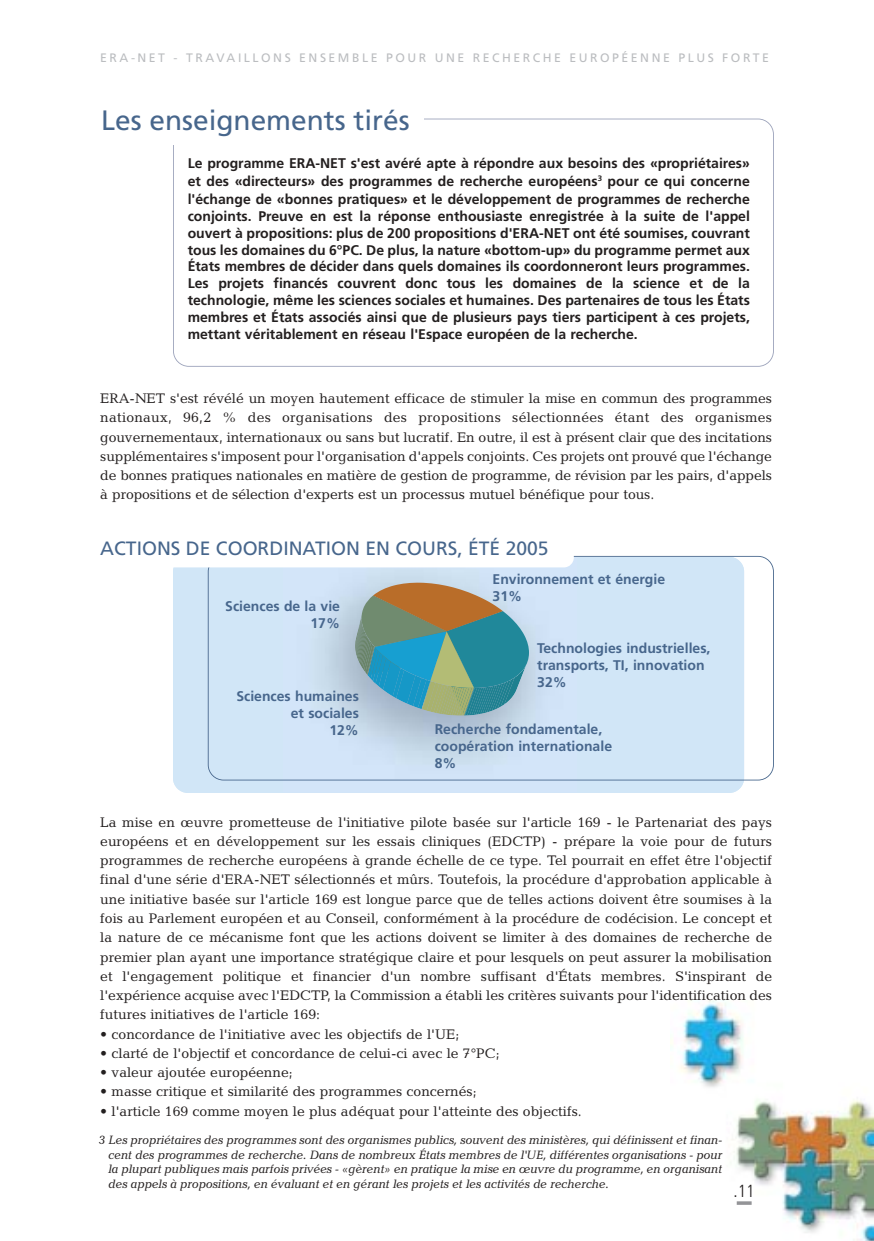
<style>
.page{position:relative;width:874px;height:1241px;background:#fff}
.page>*{position:absolute;margin:0;border:0;box-sizing:border-box;transform-origin:0 0}
.t1{font:28px "Frutiger";color:#47668c}
.t2{font:19.25px "Frutiger";color:#47668c}
.t3{font:300 condensed 17.5px "Frutiger";color:#231f1f}
.t4{font:14px/19.2px "Candida";color:#231f1f;text-align:justify}
.t5{font:700 14px/17px "Frutiger";color:#231f1f;text-align:justify}
.t6{font:700 14px/16.8px "Frutiger";color:#47668c}
.t7{font:italic 12.25px/14.7px "Candida";letter-spacing:-.015em;color:#231f1f;text-align:justify}
.t8{font:12.25px "Frutiger";letter-spacing:.205em;color:#bbbdc0}
</style>
<div class="page">
<img style="left:670px;top:1000px;width:202px;height:240px">
<hr style="left:736px;top:1201px;width:15px;height:3px;background:#939497">
<div style="left:173px;top:559px;width:570px;height:233px;background:#d1e6f7"></div>
<img style="left:284px;top:559px;width:292px;height:233px">
<svg style="left:355px;top:582px;width:173px;height:133px;background:#739c97"></svg>
<div style="left:208px;top:556px;width:565px;height:224px;border:2px solid #47668c;border-radius:16px"></div>
<div style="left:60px;top:521px;width:513px;height:46px;background:#fff;border-radius:10px"></div>
<div style="left:173px;top:118px;width:600px;height:249px;border:2px solid #9ba2ba;border-radius:16px"></div>
<div style="left:98px;top:106px;width:325px;height:39px;background:#fff"></div>
<p class="t8" style="left:100px;top:53px;width:669px">ERA-NET - TRAVAILLONS ENSEMBLE POUR UNE RECHERCHE EUROPÉENNE PLUS FORTE</p>
<h1 class="t1" style="left:101px;top:109px;width:310px">Les enseignements tirés</h1>
<p class="t5" style="left:188px;top:156px;width:563px">Le programme ERA-NET s'est avéré apte à répondre aux besoins des «propriétaires» et des «directeurs» des programmes de recherche européens<sup>3</sup> pour ce qui concerne l'échange de «bonnes pratiques» et le développement de programmes de recherche conjoints. Preuve en est la réponse enthousiaste enregistrée à la suite de l'appel ouvert à propositions: plus de 200 propositions d'ERA-NET ont été soumises, couvrant tous les domaines du 6°PC. De plus, la nature «bottom-up» du programme permet aux États membres de décider dans quels domaines ils coordonneront leurs programmes.<br>Les projets financés couvrent donc tous les domaines de la science et de la technologie, même les sciences sociales et humaines. Des partenaires de tous les États membres et États associés ainsi que de plusieurs pays tiers participent à ces projets, mettant véritablement en réseau l'Espace européen de la recherche.</p>
<p class="t4" style="left:100px;top:390px;width:673px">ERA-NET s'est révélé un moyen hautement efficace de stimuler la mise en commun des programmes nationaux, 96,2 % des organisations des propositions sélectionnées étant des organismes gouvernementaux, internationaux ou sans but lucratif. En outre, il est à présent clair que des incitations supplémentaires s'imposent pour l'organisation d'appels conjoints. Ces projets ont prouvé que l'échange de bonnes pratiques nationales en matière de gestion de programme, de révision par les pairs, d'appels à propositions et de sélection d'experts est un processus mutuel bénéfique pour tous.</p>
<h2 class="t2" style="left:100px;top:540px;width:449px">ACTIONS DE COORDINATION EN COURS, ÉTÉ 2005</h2>
<p class="t6" style="left:225px;top:599px;width:116px;text-align:right">Sciences de la vie<br>17%</p>
<p class="t6" style="left:236px;top:688px;width:124px;text-align:right">Sciences humaines et sociales<br>12%</p>
<p class="t6" style="left:492px;top:571px;width:174px">Environnement et énergie<br>31%</p>
<p class="t6" style="left:537px;top:641px;width:175px">Technologies industrielles, transports, TI, innovation<br>32%</p>
<p class="t6" style="left:434px;top:722px;width:179px">Recherche fondamentale, coopération internationale<br>8%</p>
<p class="t4" style="left:100px;top:813px;width:673px">La mise en œuvre prometteuse de l'initiative pilote basée sur l'article 169 - le Partenariat des pays européens et en développement sur les essais cliniques (EDCTP) - prépare la voie pour de futurs programmes de recherche européens à grande échelle de ce type. Tel pourrait en effet être l'objectif final d'une série d'ERA-NET sélectionnés et mûrs. Toutefois, la procédure d'approbation applicable à une initiative basée sur l'article 169 est longue parce que de telles actions doivent être soumises à la fois au Parlement européen et au Conseil, conformément à la procédure de codécision. Le concept et la nature de ce mécanisme font que les actions doivent se limiter à des domaines de recherche de premier plan ayant une importance stratégique claire et pour lesquels on peut assurer la mobilisation et l'engagement politique et financier d'un nombre suffisant d'États membres. S'inspirant de l'expérience acquise avec l'EDCTP, la Commission a établi les critères suivants pour l'identification des futures initiatives de l'article 169:</p>
<p class="t4" style="left:100px;top:1025px;width:360px">• concordance de l'initiative avec les objectifs de l'UE;</p>
<p class="t4" style="left:100px;top:1044px;width:400px">• clarté de l'objectif et concordance de celui-ci avec le 7°PC;</p>
<p class="t4" style="left:100px;top:1063px;width:194px">• valeur ajoutée européenne;</p>
<p class="t4" style="left:100px;top:1083px;width:377px">• masse critique et similarité des programmes concernés;</p>
<p class="t4" style="left:100px;top:1102px;width:483px">• l'article 169 comme moyen le plus adéquat pour l'atteinte des objectifs.</p>
<p class="t7" style="left:108px;top:1133px;width:615px;text-indent:-10px">3 Les propriétaires des programmes sont des organismes publics, souvent des ministères, qui définissent et finan&shy;cent des programmes de recherche. Dans de nombreux États membres de l'UE, différentes organisations - pour la plupart publiques mais parfois privées - «gèrent» en pratique la mise en œuvre du programme, en organisant des appels à propositions, en évaluant et en gérant les projets et les activités de recherche.</p>
<p class="t3" style="left:733px;top:1184px;width:22px">.11</p>
</div>
